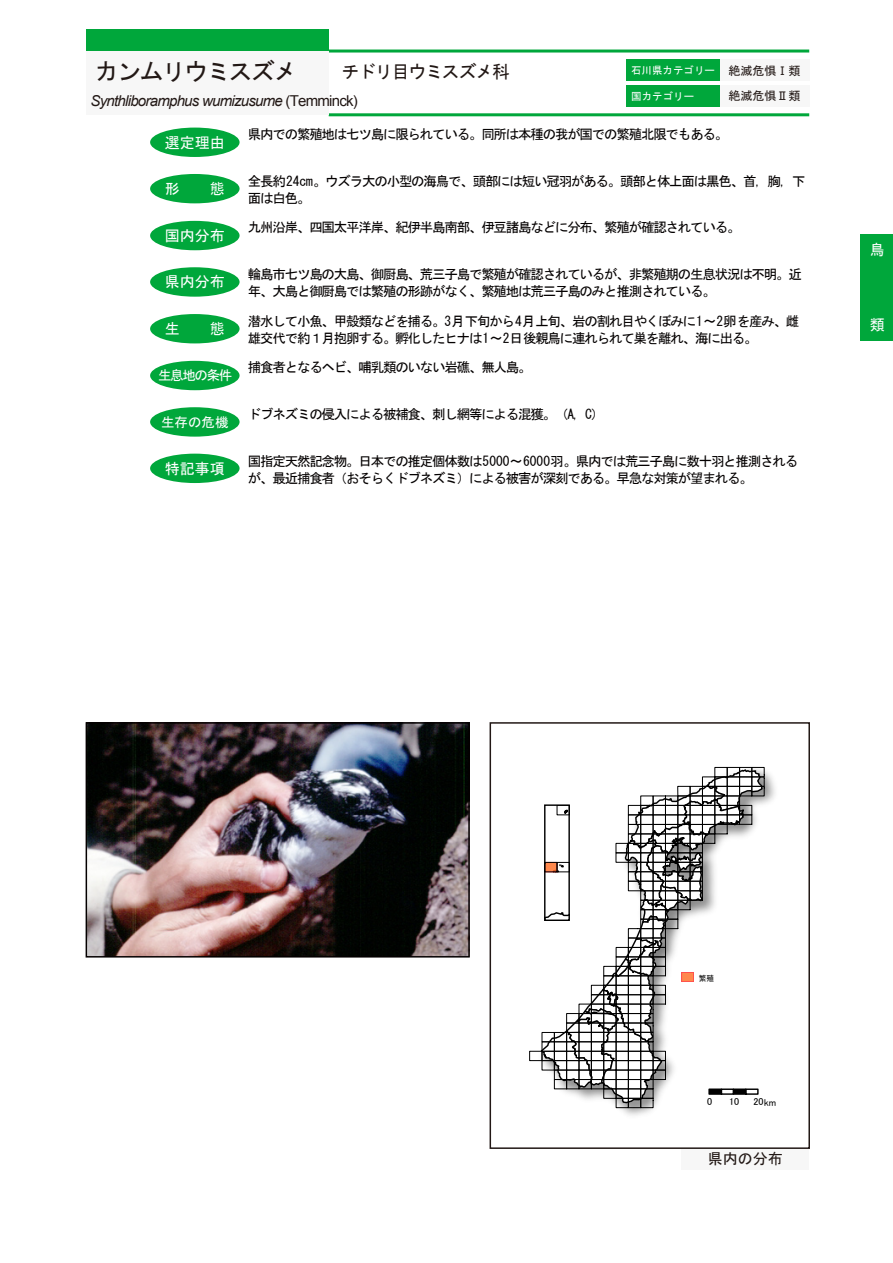
<style>
.page{position:relative;width:893px;height:1263px;background:#fff}
.page>*{position:absolute;margin:0;border:0;box-sizing:border-box;transform-origin:0 0}
.t1{font:24px "MS Gothic";letter-spacing:-.07em;color:#221815}
.t2{font:18px "MS Gothic";letter-spacing:-.07em;color:#221815}
.t3{font:italic 15px "Arial";letter-spacing:-.05em;color:#221815}
.t4{font:15px "MS Gothic";color:#fff}
.t5{font:15px "MS Gothic";color:#221815}
.t6{font:13.5px/17px "MS Gothic";letter-spacing:-.09em;color:#040000}
.t7{font:13.5px "MS Gothic";letter-spacing:-.1em;color:#fff}
.t8{font:12px "MS Gothic";color:#221815}
.t9{font:10.5px "MS Gothic";color:#fff}
.t10{font:10.05px "MS UI Gothic";color:#000}
.t11{font:7.65px "MS UI Gothic";color:#000}
.s1{font-size:12px;color:#221815}
.s2{font-style:normal}
</style>
<div class="page">
<div style="left:720px;top:60px;width:89px;height:21px;background:#f7f7f7"></div>
<hr style="left:329px;top:50px;width:480px;height:3px;background:#00a73b">
<hr style="left:329px;top:113px;width:480px;height:3px;background:#00a73b">
<div style="left:626px;top:60px;width:94px;height:21px;background:#00a73b"></div>
<div style="left:86px;top:30px;width:243px;height:21px;background:#00a73b"></div>
<div style="left:86px;top:51px;width:243px;height:64px;background:#f7f7f7"></div>
<div style="left:720px;top:85px;width:89px;height:21px;background:#f7f7f7"></div>
<div style="left:626px;top:85px;width:94px;height:21px;background:#00a73b"></div>
<div style="left:150px;top:128px;width:90px;height:29px;background:#00a73b;border-radius:50%"></div>
<div style="left:150px;top:221px;width:90px;height:29px;background:#00a73b;border-radius:50%"></div>
<div style="left:150px;top:267px;width:90px;height:30px;background:#00a73b;border-radius:50%"></div>
<div style="left:150px;top:174px;width:90px;height:29px;background:#00a73b;border-radius:50%"></div>
<div style="left:150px;top:314px;width:90px;height:29px;background:#00a73b;border-radius:50%"></div>
<div style="left:150px;top:407px;width:90px;height:30px;background:#00a73b;border-radius:50%"></div>
<div style="left:150px;top:361px;width:90px;height:29px;background:#00a73b;border-radius:50%"></div>
<div style="left:682px;top:1148px;width:127px;height:21px;background:#f7f7f7"></div>
<div style="left:860px;top:234px;width:33px;height:106px;background:#00a73b"></div>
<img style="left:89px;top:725px;width:378px;height:229px">
<div style="left:86px;top:722px;width:384px;height:235px;border:2px solid #040000"></div>
<div style="left:490px;top:722px;width:320px;height:427px;border:2px solid #221815"></div>
<div style="left:150px;top:454px;width:90px;height:29px;background:#00a73b;border-radius:50%"></div>
<img style="left:506px;top:766px;width:285px;height:383px">
<svg style="left:529px;top:767px;width:236px;height:341px"></svg>
<div style="left:682px;top:972px;width:12px;height:10px;background:#ff884d"></div>
<div style="left:709px;top:1089px;width:12px;height:5px;background:#000"></div>
<div style="left:708px;top:1088px;width:14px;height:7px;border:1px solid #000"></div>
<div style="left:721px;top:1088px;width:13px;height:7px;border:1px solid #000"></div>
<div style="left:733px;top:1089px;width:13px;height:5px;background:#000"></div>
<div style="left:733px;top:1088px;width:13px;height:7px;border:1px solid #000"></div>
<div style="left:745px;top:1088px;width:14px;height:7px;border:1px solid #000"></div>
<div style="left:638px;top:730px;width:76px;height:38px;background:#fff"></div>
<h1 class="t1" style="left:95px;top:60px;width:204px">カンムリウミスズメ</h1>
<h2 class="t2" style="left:341px;top:63px;width:170px">チドリ目ウミスズメ科</h2>
<p class="t9" style="left:631px;top:65px;width:171px">石川県カテゴリー <span class="s1">絶滅危惧Ⅰ類</span></p>
<p class="t9" style="left:631px;top:91px;width:64px">国カテゴリー</p>
<p class="t8" style="left:728px;top:89px;width:73px">絶滅危惧Ⅱ類</p>
<p class="t6" style="left:248px;top:126px;width:482px">県内での繁殖地は七ツ島に限られている。同所は本種の我が国での繁殖北限でもある。</p>
<p class="t3" style="left:91px;top:91px;width:269px">Synthliboramphus wumizusume <span class="s2">(Temminck)</span></p>
<p class="t4" style="left:165px;top:135px;width:61px">選定理由</p>
<p class="t4" style="left:165px;top:181px;width:61px">形　　態</p>
<p class="t4" style="left:165px;top:228px;width:61px">国内分布</p>
<p class="t4" style="left:165px;top:274px;width:61px">県内分布</p>
<p class="t4" style="left:165px;top:321px;width:61px">生　　態</p>
<p class="t7" style="left:158px;top:369px;width:76px">生息地の条件</p>
<p class="t7" style="left:161px;top:416px;width:69px">生存の危機</p>
<p class="t4" style="left:165px;top:461px;width:61px">特記事項</p>
<p class="t6" style="left:248px;top:172px;width:559px">全長約24cm。ウズラ大の小型の海鳥で、頭部には短い冠羽がある。頭部と体上面は黒色、首，胸，下面は白色。</p>
<p class="t6" style="left:248px;top:219px;width:494px">九州沿岸、四国太平洋岸、紀伊半島南部、伊豆諸島などに分布、繁殖が確認されている。</p>
<p class="t6" style="left:248px;top:265px;width:556px">輪島市七ツ島の大島、御厨島、荒三子島で繁殖が確認されているが、非繁殖期の生息状況は不明。近年、大島と御厨島では繁殖の形跡がなく、繁殖地は荒三子島のみと推測されている。</p>
<p class="t6" style="left:248px;top:312px;width:553px">潜水して小魚、甲殻類などを捕る。3月下旬から4月上旬、岩の割れ目やくぼみに1～2卵を産み、雌雄交代で約１月抱卵する。孵化したヒナは1～2日後親鳥に連れられて巣を離れ、海に出る。</p>
<p class="t6" style="left:248px;top:359px;width:285px">捕食者となるヘビ、哺乳類のいない岩礁、無人島。</p>
<p class="t6" style="left:248px;top:405px;width:358px">ドブネズミの侵入による被補食、刺し網等による混獲。（A，C）</p>
<p class="t6" style="left:248px;top:452px;width:552px">国指定天然記念物。日本での推定個体数は5000～6000羽。県内では荒三子島に数十羽と推測されるが、最近捕食者（おそらくドブネズミ）による被害が深刻である。早急な対策が望まれる。</p>
<p class="t4" style="left:870px;top:242px;width:15px">鳥</p>
<p class="t4" style="left:870px;top:317px;width:16px">類</p>
<p class="t11" style="left:699px;top:974px;width:17px">繁殖</p>
<p class="t10" style="left:707px;top:1096px;width:7px">0</p>
<p class="t10" style="left:729px;top:1096px;width:12px">10</p>
<p class="t10" style="left:753px;top:1097px;width:24px">20km</p>
<p class="t5" style="left:708px;top:1151px;width:76px">県内の分布</p>
</div>
